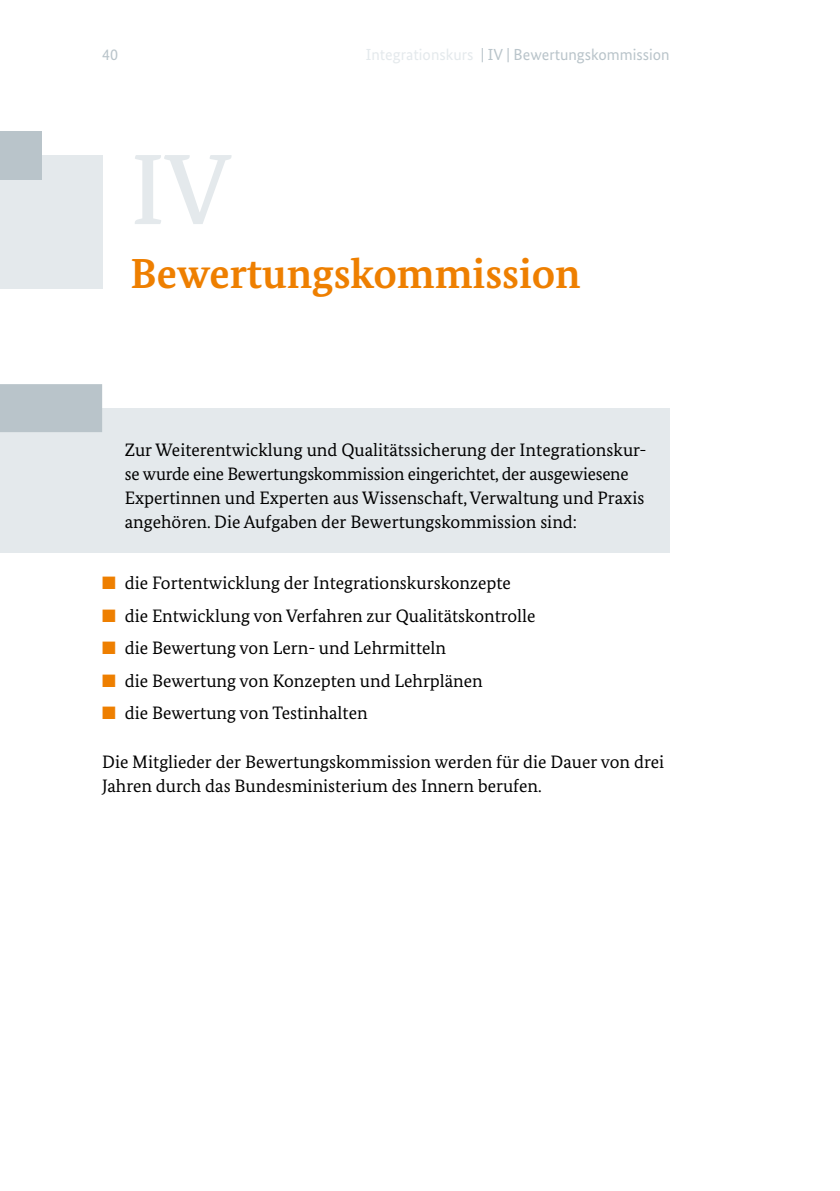
<style>
.page{position:relative;width:840px;height:1191px;background:#fff}
.page>*{position:absolute;margin:0;border:0;box-sizing:border-box;transform-origin:0 0}
.t1{font:500 100px "Bundes Serif";color:#e4e9ec}
.t2{font:700 42px "Bundes Serif";color:#ee7f00}
.t3{font:18px/24px "Bundes Serif";color:#000}
.t4{font:16px "Bundes Sans";color:#b9c4ca}
.s1{color:#e4e9ec}
.s2{color:#ee7f00}
</style>
<div class="page">
<div style="left:0;top:155px;width:102px;height:133px;background:#e4e9ec"></div>
<div style="left:0;top:131px;width:41px;height:48px;background:#b9c4ca"></div>
<div style="left:0;top:408px;width:669px;height:144px;background:#e4e9ec"></div>
<div style="left:0;top:384px;width:102px;height:48px;background:#b9c4ca"></div>
<p class="t4" style="left:102px;top:45px;width:17px">40</p>
<p class="t4" style="left:366px;top:45px;width:305px"><span class="s1">Integrationskurs</span> | IV | Bewertungskommission</p>
<h1 class="t1" style="left:130px;top:129px;width:101px">IV</h1>
<h2 class="t2" style="left:130px;top:248px;width:451px">Bewertungskommission</h2>
<p class="t3" style="left:125px;top:438px;width:523px">Zur Weiterentwicklung und Qualitätssicherung der Integrationskur&shy;se wurde eine Bewertungskommission eingerichtet, der ausgewiesene Expertinnen und Experten aus Wissenschaft, Verwaltung und Praxis angehören. Die Aufgaben der Bewertungskommission sind:</p>
<p class="t3" style="left:102px;top:570px;width:410px"><span class="s2">■</span> die Fortentwicklung der Integrationskurskonzepte</p>
<p class="t3" style="left:102px;top:603px;width:434px"><span class="s2">■</span> die Entwicklung von Verfahren zur Qualitätskontrolle</p>
<p class="t3" style="left:102px;top:636px;width:345px"><span class="s2">■</span> die Bewertung von Lern- und Lehrmitteln</p>
<p class="t3" style="left:102px;top:668px;width:382px"><span class="s2">■</span> die Bewertung von Konzepten und Lehrplänen</p>
<p class="t3" style="left:102px;top:701px;width:267px"><span class="s2">■</span> die Bewertung von Testinhalten</p>
<p class="t3" style="left:102px;top:750px;width:563px">Die Mitglieder der Bewertungskommission werden für die Dauer von drei<br>Jahren durch das Bundesministerium des Innern berufen.</p>
</div>
